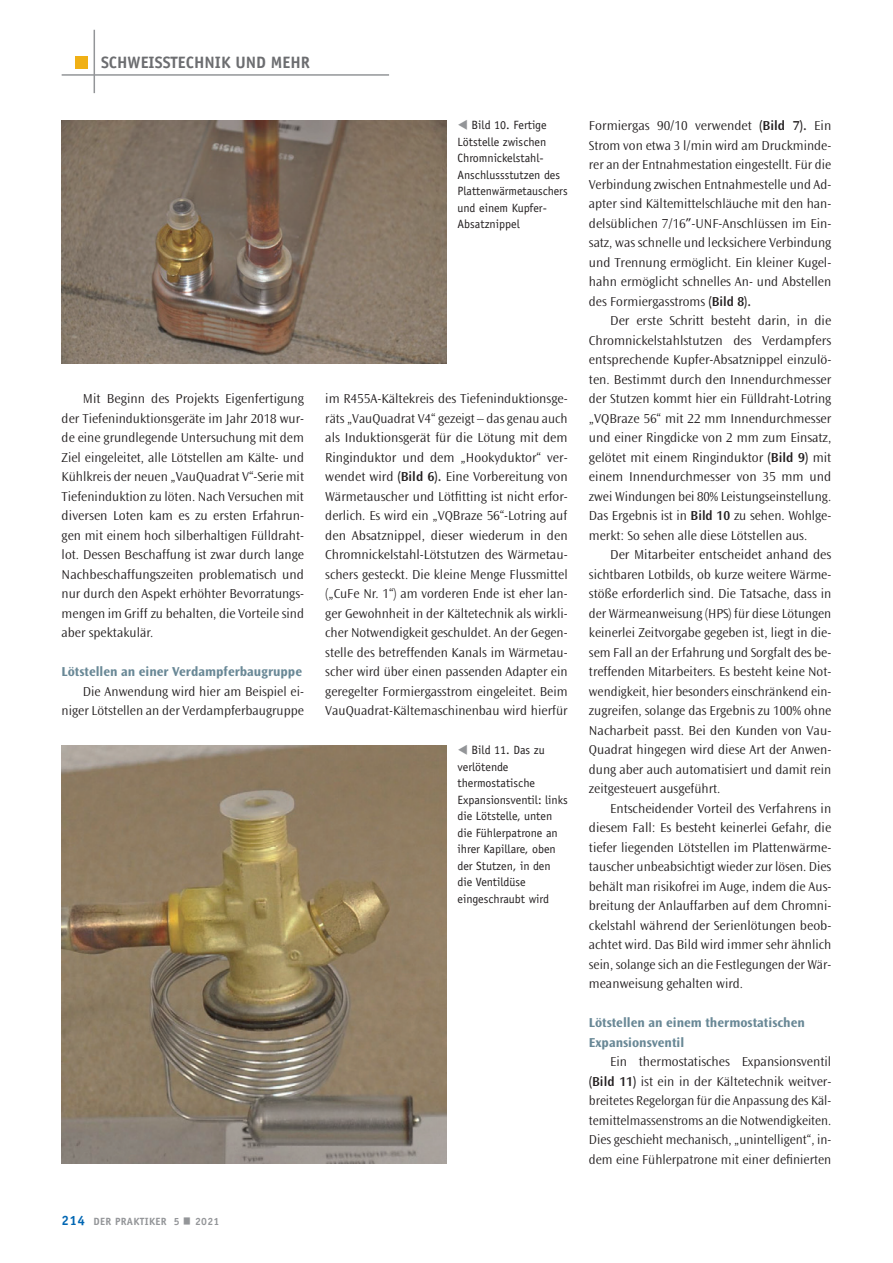
<style>
.page{position:relative;width:893px;height:1263px;background:#fff}
.page>*{position:absolute;margin:0;border:0;box-sizing:border-box;transform-origin:0 0}
.t1{font:700 69.3px "Ocean Sans Std";color:#939598;scale:.39 1}
.t2{font:700 16.5px "Officina Sans";color:#6c6d70}
.t3{font:300 13.5px/19.5px "Ocean Sans Std";color:#231f20;text-align:justify}
.t4{font:700 13.5px/19.5px "Ocean Sans Std";color:#698896}
.t5{font:12px/16.5px "Officina Sans Std";color:#231f20}
.t6{font:700 10.5px "Officina Sans";letter-spacing:.03em;color:#939598}
.s1{color:#939598}
.s2{font-weight:600}
.s3{font-size:13.5px;color:#0166b3}
.s4{font-family:"Officina Sans Std";font-weight:400}
</style>
<div class="page">
<hr style="left:62px;top:74px;width:327px;height:2px;background:#939598">
<hr style="left:94px;top:30px;width:1px;height:63px;background:#939598">
<div style="left:75px;top:56px;width:13px;height:12px;background:#f0b015"></div>
<img style="left:62px;top:746px;width:384px;height:418px">
<img style="left:62px;top:120px;width:384px;height:244px">
<p class="t2" style="left:101px;top:52px;width:210px">SCHWEISSTECHNIK UND MEHR</p>
<p class="t5" style="left:458px;top:117px;width:112px"><span class="s1">▼</span> Bild 10. Fertige<br>Lötstelle zwischen<br>Chromnickelstahl-<br>Anschlussstutzen des<br>Plattenwärmetauschers und einem Kupfer-<br>Absatznippel</p>
<p class="t3" style="left:62px;top:389px;width:244px;text-indent:21px">Mit Beginn des Projekts Eigenfertigung der Tiefeninduktionsgeräte im Jahr 2018 wur&shy;de eine grundlegende Untersuchung mit dem Ziel eingeleitet, alle Lötstellen am Kälte- und Kühlkreis der neuen „VauQuadrat V“-Serie mit Tiefeninduktion zu löten. Nach Versuchen mit diversen Loten kam es zu ersten Erfahrun&shy;gen mit einem hoch silberhaltigen Fülldraht&shy;lot. Dessen Beschaffung ist zwar durch lange Nachbeschaffungszeiten problematisch und nur durch den Aspekt erhöhter Bevorratungs&shy;mengen im Griff zu behalten, die Vorteile sind aber spektakulär.</p>
<p class="t4" style="left:62px;top:662px;width:242px">Lötstellen an einer Verdampferbaugruppe</p>
<p class="t3" style="left:62px;top:682px;width:244px;text-align:right">Die Anwendung wird hier am Beispiel ei&shy;niger Lötstellen an der Verdampferbaugruppe</p>
<p class="t3" style="left:325px;top:389px;width:244px">im R455A-Kältekreis des Tiefeninduktionsge&shy;räts „VauQuadrat V4“ gezeigt – das genau auch als Induktionsgerät für die Lötung mit dem Ringinduktor und dem „Hookyduktor“ ver&shy;wendet wird <span class="s2">(Bild 6).</span> Eine Vorbereitung von Wärmetauscher und Lötfitting ist nicht erfor&shy;derlich. Es wird ein „VQBraze 56“-Lotring auf den Absatznippel, dieser wiederum in den Chromnickelstahl-Lötstutzen des Wärmetau&shy;schers gesteckt. Die kleine Menge Flussmittel („CuFe Nr. 1“) am vorderen Ende ist eher lan&shy;ger Gewohnheit in der Kältetechnik als wirkli&shy;cher Notwendigkeit geschuldet. An der Gegen&shy;stelle des betreffenden Kanals im Wärmetau&shy;scher wird über einen passenden Adapter ein geregelter Formiergasstrom eingeleitet. Beim VauQuadrat-Kältemaschinenbau wird hierfür</p>
<p class="t5" style="left:458px;top:742px;width:112px"><span class="s1">▼</span> Bild 11. Das zu verlötende thermostatische<br>Expansionsventil: links die Lötstelle, unten die Fühlerpatrone an ihrer Kapillare, oben der Stutzen, in den die Ventildüse eingeschraubt wird</p>
<p class="t6" style="left:62px;top:1214px;width:119px"><span class="s3">214</span> DER PRAKTIKER 5</p>
<h1 class="t1" style="left:183px;top:1177px;width:21px">-</h1>
<p class="t6" style="left:195px;top:1214px;width:26px">2021</p>
<p class="t3" style="left:589px;top:116px;width:244px">Formiergas 90/10 verwendet <span class="s2">(Bild 7).</span> Ein Strom von etwa 3 l/min wird am Druckminde&shy;rer an der Entnahmestation eingestellt. Für die Verbindung zwischen Entnahmestelle und Ad&shy;apter sind Kältemittelschläuche mit den han&shy;delsüblichen 7/16<span class="s4">”</span>-UNF-Anschlüssen im Ein&shy;satz, was schnelle und lecksichere Verbindung und Trennung ermöglicht. Ein kleiner Kugel&shy;hahn ermöglicht schnelles An- und Abstellen des Formiergasstroms <span class="s2">(Bild 8).</span></p>
<p class="t3" style="left:589px;top:311px;width:244px;text-indent:21px">Der erste Schritt besteht darin, in die Chromnickelstahlstutzen des Verdampfers entsprechende Kupfer-Absatznippel einzulö&shy;ten. Bestimmt durch den Innendurchmesser der Stutzen kommt hier ein Fülldraht-Lotring „VQBraze 56“ mit 22 mm Innendurchmesser und einer Ringdicke von 2 mm zum Einsatz, gelötet mit einem Ringinduktor <span class="s2">(Bild 9)</span> mit einem Innendurchmesser von 35 mm und zwei Windungen bei 80% Leistungseinstellung.<br>Das Ergebnis ist in <span class="s2">Bild 10</span> zu sehen. Wohlge&shy;merkt: So sehen alle diese Lötstellen aus.</p>
<p class="t3" style="left:589px;top:545px;width:244px;text-indent:21px">Der Mitarbeiter entscheidet anhand des sichtbaren Lotbilds, ob kurze weitere Wärme&shy;stöße erforderlich sind. Die Tatsache, dass in der Wärmeanweisung (HPS) für diese Lötungen keinerlei Zeitvorgabe gegeben ist, liegt in die&shy;sem Fall an der Erfahrung und Sorgfalt des be&shy;treffenden Mitarbeiters. Es besteht keine Not&shy;wendigkeit, hier besonders einschränkend ein&shy;zugreifen, solange das Ergebnis zu 100% ohne Nacharbeit passt. Bei den Kunden von Vau-Quadrat hingegen wird diese Art der Anwen&shy;dung aber auch automatisiert und damit rein zeitgesteuert ausgeführt.</p>
<p class="t3" style="left:589px;top:799px;width:244px;text-indent:21px">Entscheidender Vorteil des Verfahrens in diesem Fall: Es besteht keinerlei Gefahr, die tiefer liegenden Lötstellen im Plattenwärme&shy;tauscher unbeabsichtigt wieder zur lösen. Dies behält man risikofrei im Auge, indem die Aus&shy;breitung der Anlauffarben auf dem Chromni&shy;ckelstahl während der Serienlötungen beob&shy;achtet wird. Das Bild wird immer sehr ähnlich sein, solange sich an die Festlegungen der Wär&shy;meanweisung gehalten wird.</p>
<p class="t4" style="left:589px;top:1013px;width:217px">Lötstellen an einem thermostatischen<br>Expansionsventil</p>
<p class="t3" style="left:589px;top:1052px;width:244px;text-indent:21px">Ein thermostatisches Expansionsventil <span class="s2">(Bild 11)</span> ist ein in der Kältetechnik weitver&shy;breitetes Regelorgan für die Anpassung des Käl&shy;temittelmassenstroms an die Notwendigkeiten.<br>Dies geschieht mechanisch, „unintelligent“, in&shy;dem eine Fühlerpatrone mit einer definierten</p>
</div>
